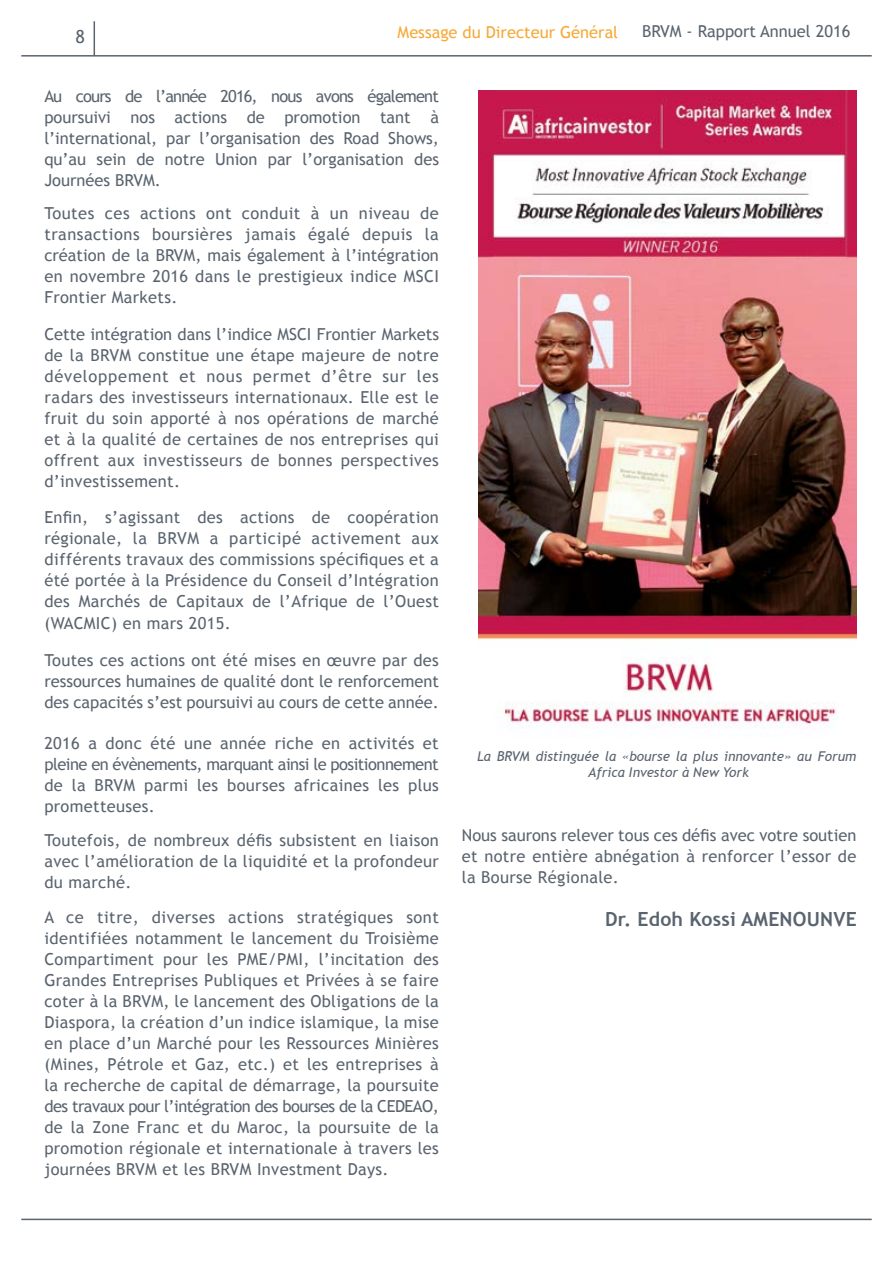
<style>
.page{position:relative;width:893px;height:1263px;background:#fff}
.page>*{position:absolute;margin:0;border:0;box-sizing:border-box;transform-origin:0 0}
.t1{font:700 19.5px "Trebuchet MS";letter-spacing:.01em;color:#5a646f}
.t2{font:18px "Trebuchet MS";color:#5a646f}
.t3{font:16.5px/21px "Trebuchet MS";letter-spacing:.02em;color:#5a646f;text-align:justify}
.t4{font:16.5px "Trebuchet MS";color:#f6a936}
.t5{font:16.5px "Trebuchet MS";color:#5a646f}
.t6{font:italic 13.5px/16.2px "Trebuchet MS";color:#5a646f;text-align:center}
</style>
<div class="page">
<hr style="left:21px;top:1219px;width:851px;height:1px;background:#5a646f">
<hr style="left:21px;top:55px;width:851px;height:2px;background:#5a646f">
<hr style="left:94px;top:21px;width:1px;height:35px;background:#5a646f">
<img style="left:478px;top:91px;width:378px;height:637px">
<p class="t2" style="left:75px;top:26px;width:11px">8</p>
<p class="t4" style="left:398px;top:23px;width:222px">Message du Directeur Général</p>
<p class="t5" style="left:642px;top:22px;width:210px">BRVM - Rapport Annuel 2016</p>
<p class="t3" style="left:44px;top:86px;width:396px">Au cours de l’année 2016, nous avons également poursuivi nos actions de promotion tant à l’international, par l’organisation des Road Shows, qu’au sein de notre Union par l’organisation des Journées BRVM.</p>
<p class="t3" style="left:44px;top:203px;width:396px">Toutes ces actions ont conduit à un niveau de transactions boursières jamais égalé depuis la création de la BRVM, mais également à l’intégration en novembre 2016 dans le prestigieux indice MSCI Frontier Markets.</p>
<p class="t3" style="left:44px;top:323px;width:396px">Cette intégration dans l’indice MSCI Frontier Markets de la BRVM constitue une étape majeure de notre développement et nous permet d’être sur les radars des investisseurs internationaux. Elle est le fruit du soin apporté à nos opérations de marché et à la qualité de certaines de nos entreprises qui offrent aux investisseurs de bonnes perspectives d’investissement.</p>
<p class="t3" style="left:44px;top:507px;width:396px">Enfin, s’agissant des actions de coopération régionale, la BRVM a participé activement aux différents travaux des commissions spécifiques et a été portée à la Présidence du Conseil d’Intégration des Marchés de Capitaux de l’Afrique de l’Ouest (WACMIC) en mars 2015.</p>
<p class="t3" style="left:44px;top:650px;width:396px">Toutes ces actions ont été mises en œuvre par des ressources humaines de qualité dont le renforcement des capacités s’est poursuivi au cours de cette année.</p>
<p class="t3" style="left:44px;top:732px;width:396px">2016 a donc été une année riche en activités et pleine en évènements, marquant ainsi le positionnement de la BRVM parmi les bourses africaines les plus prometteuses.</p>
<p class="t3" style="left:44px;top:830px;width:396px">Toutefois, de nombreux défis subsistent en liaison avec l’amélioration de la liquidité et la profondeur du marché.</p>
<p class="t3" style="left:462px;top:824px;width:396px">Nous saurons relever tous ces défis avec votre soutien et notre entière abnégation à renforcer l’essor de la Bourse Régionale.</p>
<p class="t1" style="left:605px;top:907px;width:253px">Dr. Edoh Kossi AMENOUNVE</p>
<p class="t6" style="left:477px;top:748px;width:381px">La BRVM distinguée la «bourse la plus innovante» au Forum<br>Africa Investor à New York</p>
<p class="t3" style="left:44px;top:907px;width:396px">A ce titre, diverses actions stratégiques sont identifiées notamment le lancement du Troisième Compartiment pour les PME/PMI, l’incitation des Grandes Entreprises Publiques et Privées à se faire coter à la BRVM, le lancement des Obligations de la Diaspora, la création d’un indice islamique, la mise en place d’un Marché pour les Ressources Minières (Mines, Pétrole et Gaz, etc.) et les entreprises à la recherche de capital de démarrage, la poursuite des travaux pour l’intégration des bourses de la CEDEAO, de la Zone Franc et du Maroc, la poursuite de la promotion régionale et internationale à travers les journées BRVM et les BRVM Investment Days.</p>
</div>
